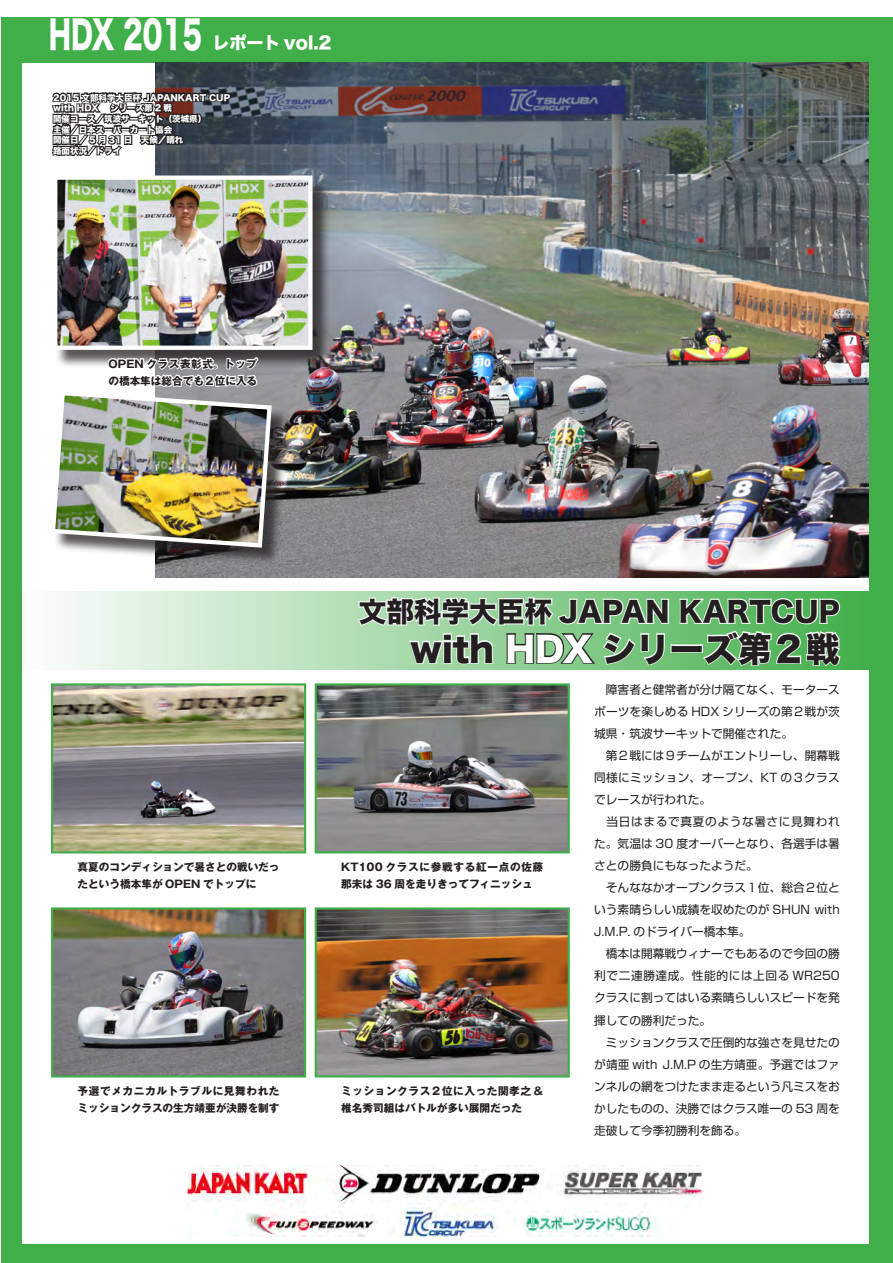
<style>
.page{position:relative;width:893px;height:1263px;background:#fff}
.page>*{position:absolute;margin:0;border:0;box-sizing:border-box;transform-origin:0 0}
.t1{font:38.25px "Hira Kaku Std W8";color:#fff;scale:.67 1}
.t2{font:34.05px "Hira Kaku Std W8";color:#231f20}
.t3{font:27.6px "Hira Kaku Std W8";color:#231f20}
.t4{font:16.95px "Hira Kaku Std W8";color:#fff}
.t5{font:11.7px/22px "Shin Go Pro";color:#231f20;text-align:justify}
.t6{font:700 10.65px/17px "Gothic MB101 Pro";color:#231f20}
.t7{font:700 10.65px/17px "Gothic MB101 Pro";letter-spacing:.025em;color:#231f20}
.t8{font:8.55px "Hira Kaku Std W8";color:#fff}
.s1{color:#fff}
</style>
<div class="page">
<div style="left:2px;top:17px;width:891px;height:1246px;background:#40ae49"></div>
<div style="left:22px;top:63px;width:846px;height:1180px;background:#fff"></div>
<svg style="left:59px;top:591px;width:809px;height:78px;background:#c7e7ca"></svg>
<img style="left:188px;top:1165px;width:514px;height:71px">
<svg style="left:356px;top:591px;width:485px;height:77px"></svg>
<img style="left:54px;top:686px;width:249px;height:164px">
<div style="left:51px;top:683px;width:255px;height:170px;border:2px solid #40ae49"></div>
<img style="left:318px;top:686px;width:249px;height:164px">
<div style="left:315px;top:683px;width:255px;height:170px;border:2px solid #40ae49"></div>
<img style="left:318px;top:910px;width:249px;height:164px">
<div style="left:315px;top:907px;width:255px;height:170px;border:2px solid #40ae49"></div>
<img style="left:54px;top:910px;width:249px;height:164px">
<div style="left:51px;top:907px;width:255px;height:170px;border:2px solid #40ae49"></div>
<img style="left:156px;top:63px;width:713px;height:515px">
<div style="left:55px;top:178px;width:276px;height:190px;background:#231f20;opacity:.75"></div>
<img style="left:58px;top:181px;width:250px;height:164px">
<div style="left:53px;top:176px;width:260px;height:174px;border:4px solid #fff"></div>
<div style="left:54px;top:394px;width:236px;height:172px;background:#231f20;opacity:.75"></div>
<svg style="left:51px;top:62px;width:181px;height:127px"></svg>
<img style="left:53px;top:343px;width:221px;height:207px">
<p class="t1" style="left:49px;top:13px;width:230px">HDX 2015</p>
<p class="t4" style="left:213px;top:33px;width:121px">レポート vol.2</p>
<p class="t8" style="left:53px;top:93px;width:179px">2015 文部科学大臣杯 JAPANKART CUP</p>
<p class="t8" style="left:110px;top:103px;width:63px">シリーズ第 2 戦</p>
<p class="t8" style="left:53px;top:103px;width:47px">with HDX</p>
<p class="t8" style="left:53px;top:114px;width:155px">開催コース／筑波サーキット（茨城県(</p>
<p class="t8" style="left:53px;top:125px;width:121px">主催／日本スーパーカート協会</p>
<p class="t8" style="left:53px;top:135px;width:132px">開催日／ 5 月 31 日　天候／晴れ</p>
<p class="t8" style="left:53px;top:146px;width:70px">路面状況／ドライ</p>
<p class="t6" style="left:108px;top:354px;width:150px">OPEN クラス表彰式。トップの橋本隼は総合でも２位に入る</p>
<p class="t6" style="left:78px;top:857px;width:203px">真夏のコンディションで暑さとの戦いだったという橋本隼が OPEN でトップに</p>
<p class="t6" style="left:78px;top:1081px;width:203px">予選でメカニカルトラブルに見舞われたミッションクラスの生方靖亜が決勝を制す</p>
<p class="t3" style="left:359px;top:596px;width:483px">文部科学大臣杯 JAPAN KARTCUP</p>
<p class="t2" style="left:410px;top:630px;width:431px">with <span class="s1">HDX</span> シリーズ第２戦</p>
<p class="t5" style="left:594px;top:677px;width:247px">　障害者と健常者が分け隔てなく、モータースポーツを楽しめる HDX シリーズの第２戦が茨城県・筑波サーキットで開催された。</p>
<p class="t5" style="left:594px;top:743px;width:247px">　第２戦には９チームがエントリーし、開幕戦同様にミッション、オープン、KT の３クラスでレースが行われた。</p>
<p class="t5" style="left:594px;top:809px;width:247px">　当日はまるで真夏のような暑さに見舞われた。気温は 30 度オーバーとなり、各選手は暑さとの勝負にもなったようだ。</p>
<p class="t5" style="left:594px;top:875px;width:247px">　そんななかオープンクラス１位、総合２位という素晴らしい成績を収めたのが SHUN with J M. P. . のドライバー橋本隼。</p>
<p class="t5" style="left:594px;top:941px;width:247px">　橋本は開幕戦ウィナーでもあるので今回の勝利で二連勝達成。性能的には上回る WR250クラスに割ってはいる素晴らしいスピードを発揮しての勝利だった。</p>
<p class="t5" style="left:594px;top:1030px;width:247px">　ミッションクラスで圧倒的な強さを見せたのが靖亜 with J M. P. の生方靖亜。予選ではファンネルの網をつけたまま走るという凡ミスをおかしたものの、決勝ではクラス唯一の 53 周を走破して今季初勝利を飾る。</p>
<p class="t6" style="left:341px;top:857px;width:204px">KT100 クラスに参戦する紅一点の佐藤那未は 36 周を走りきってフィニッシュ</p>
<p class="t7" style="left:341px;top:1081px;width:203px">ミッションクラス２位に入った関孝之 &amp;椎名秀司組はバトルが多い展開だった</p>
</div>
